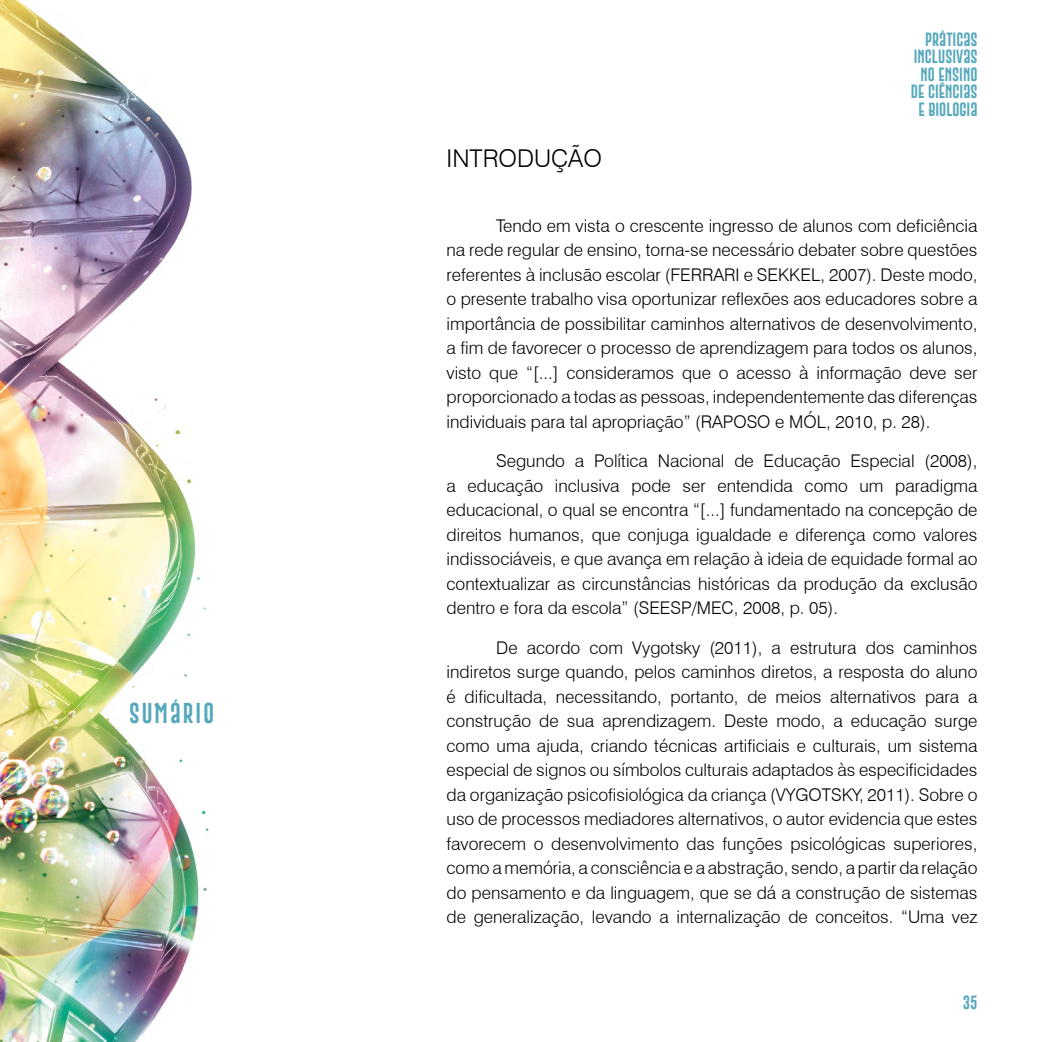
<style>
.page{position:relative;width:1042px;height:1042px;background:#fff}
.page>*{position:absolute;margin:0;border:0;box-sizing:border-box;transform-origin:0 0}
.t1{font:300 24.5px "Swiss 721 BT";color:#000}
.t2{font:21px "Gobold Extra 2";letter-spacing:.1em;color:#56a8bc}
.t3{font:300 17.5px/24.5px "Swiss 721 BT";color:#000;text-align:justify}
.t4{font:14px/17.5px "Gobold Extra 2";color:#56a8bc;text-align:right}
</style>
<div class="page">
<img style="left:0;top:0;width:209px;height:1041px">
<p class="t2" style="left:129px;top:700px;width:86px">SUMÁRIO</p>
<h1 class="t1" style="left:446px;top:144px;width:157px">INTRODUÇÃO</h1>
<p class="t4" style="left:911px;top:31px;width:68px">PRÁTICAS<br>INCLUSIVAS<br>NO ENSINO<br>DE CIÊNCIAS<br>E BIOLOGIA</p>
<p class="t3" style="left:446px;top:213px;width:532px;text-indent:50px">Tendo em vista o crescente ingresso de alunos com deficiência na rede regular de ensino, torna-se necessário debater sobre questões referentes à inclusão escolar (FERRARI e SEKKEL, 2007). Deste modo, o presente trabalho visa oportunizar reflexões aos educadores sobre a importância de possibilitar caminhos alternativos de desenvolvimento, a fim de favorecer o processo de aprendizagem para todos os alunos, visto que “[...] consideramos que o acesso à informação deve ser proporcionado a todas as pessoas, independentemente das diferenças individuais para tal apropriação” (RAPOSO e MÓL, 2010, p. 28).</p>
<p class="t3" style="left:446px;top:448px;width:532px;text-indent:50px">Segundo a Política Nacional de Educação Especial (2008), a educação inclusiva pode ser entendida como um paradigma educacional, o qual se encontra “[...] fundamentado na concepção de direitos humanos, que conjuga igualdade e diferença como valores indissociáveis, e que avança em relação à ideia de equidade formal ao contextualizar as circunstâncias históricas da produção da exclusão dentro e fora da escola” (SEESP/MEC, 2008, p. 05).</p>
<p class="t3" style="left:446px;top:635px;width:532px;text-indent:50px">De acordo com Vygotsky (2011), a estrutura dos caminhos indiretos surge quando, pelos caminhos diretos, a resposta do aluno é dificultada, necessitando, portanto, de meios alternativos para a construção de sua aprendizagem. Deste modo, a educação surge como uma ajuda, criando técnicas artificiais e culturais, um sistema especial de signos ou símbolos culturais adaptados às especificidades da organização psicofisiológica da criança (VYGOTSKY, 2011). Sobre o uso de processos mediadores alternativos, o autor evidencia que estes favorecem o desenvolvimento das funções psicológicas superiores, como a memória, a consciência e a abstração, sendo, a partir da relação do pensamento e da linguagem, que se dá a construção de sistemas de generalização, levando a internalização de conceitos. “Uma vez</p>
<p class="t4" style="left:963px;top:993px;width:16px">35</p>
</div>
